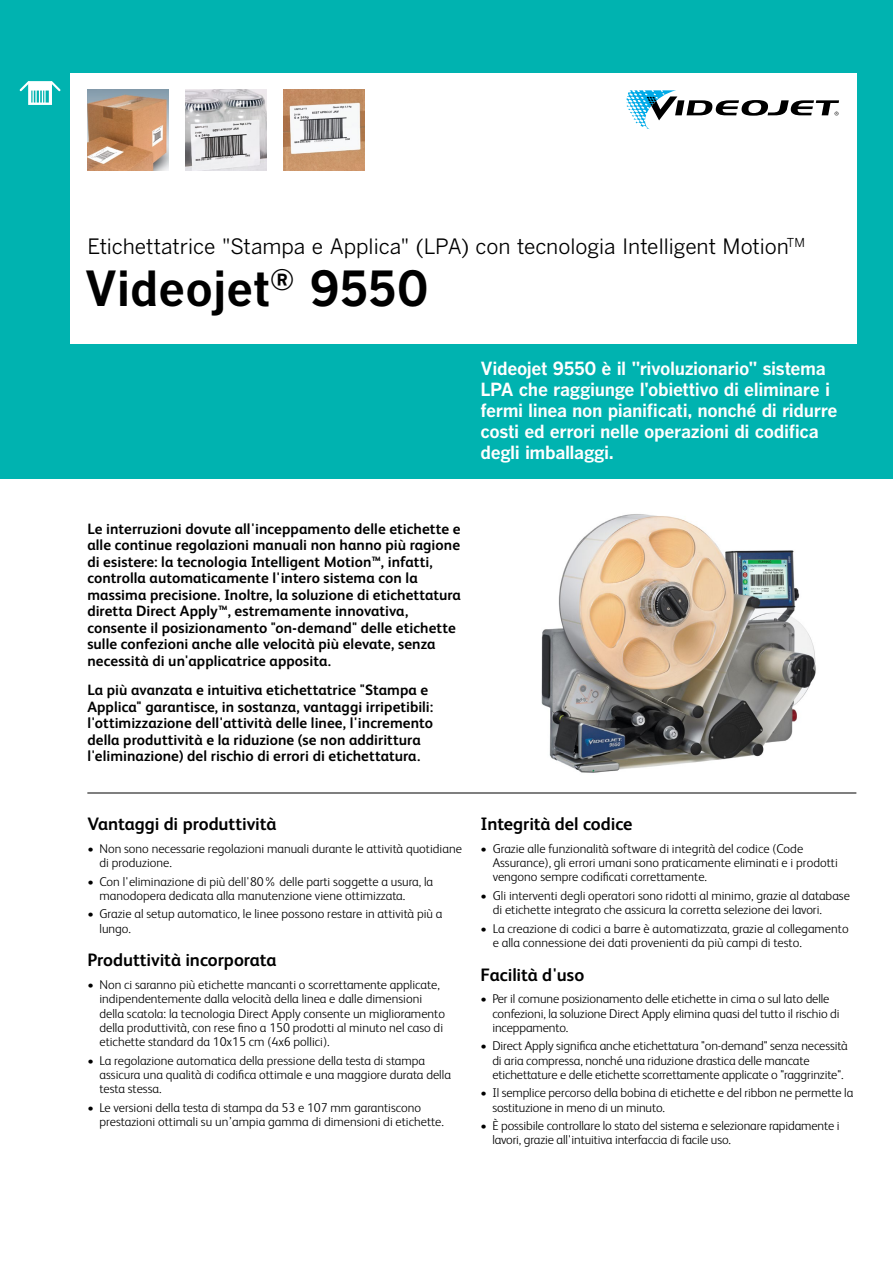
<style>
.page{position:relative;width:893px;height:1263px;background:#fff}
.page>*{position:absolute;margin:0;border:0;box-sizing:border-box;transform-origin:0 0}
.t1{font:48px "Benton Got Bol";color:#000}
.t2{font:21px "Benton Got Reg";letter-spacing:-.01em;color:#000}
.t3{font:18px/21px "Benton Got Bol";letter-spacing:-.02em;color:#fff}
.t4{font:700 18px "FS Albert";letter-spacing:-.005em;color:#000}
.t5{font:700 15px/16.5px "FS Albert";color:#000}
.t6{font:300 12.75px/14.2px "FS Albert";color:#000}
</style>
<div class="page">
<div style="left:0;top:0;width:893px;height:478px;background:#00b3b0"></div>
<div style="left:70px;top:73px;width:786px;height:270px;background:#fff"></div>
<svg style="left:626px;top:90px;width:213px;height:39px"></svg>
<hr style="left:87px;top:793px;width:769px;height:1px;background:#000">
<img style="left:186px;top:90px;width:81px;height:81px">
<img style="left:284px;top:90px;width:81px;height:81px">
<img style="left:87px;top:90px;width:81px;height:81px">
<img style="left:541px;top:514px;width:275px;height:259px">
<svg style="left:20px;top:81px;width:41px;height:24px"></svg>
<h2 class="t2" style="left:87px;top:234px;width:719px">Etichettatrice "Stampa e Applica" (LPA) con tecnologia Intelligent Motion<sup>TM</sup></h2>
<h1 class="t1" style="left:84px;top:259px;width:346px">Videojet<sup>®</sup> 9550</h1>
<h3 class="t3" style="left:480px;top:358px;width:359px">Videojet 9550 è il "rivoluzionario" sistema LPA che raggiunge l'obiettivo di eliminare i fermi linea non pianificati, nonché di ridurre costi ed errori nelle operazioni di codifica degli imballaggi.</h3>
<p class="t5" style="left:87px;top:520px;width:375px">Le interruzioni dovute all'inceppamento delle etichette e alle continue regolazioni manuali non hanno più ragione di esistere: la tecnologia Intelligent Motion™, infatti, controlla automaticamente l'intero sistema con la massima precisione. Inoltre, la soluzione di etichettatura diretta Direct Apply™, estremamente innovativa, consente il posizionamento "on-demand" delle etichette sulle confezioni anche alle velocità più elevate, senza necessità di un'applicatrice apposita.</p>
<p class="t5" style="left:87px;top:682px;width:347px">La più avanzata e intuitiva etichettatrice "Stampa e Applica" garantisce, in sostanza, vantaggi irripetibili: l'ottimizzazione dell'attività delle linee, l'incremento della produttività e la riduzione (se non addirittura l'eliminazione) del rischio di errori di etichettatura.</p>
<h3 class="t4" style="left:87px;top:813px;width:191px">Vantaggi di produttività</h3>
<p class="t6" style="left:99px;top:841px;width:364px;text-indent:-12px">• Non sono necessarie regolazioni manuali durante le attività quotidiane di produzione.</p>
<p class="t6" style="left:99px;top:874px;width:335px;text-indent:-12px">• Con l'eliminazione di più dell'80% delle parti soggette a usura, la manodopera dedicata alla manutenzione viene ottimizzata.</p>
<p class="t6" style="left:99px;top:907px;width:345px;text-indent:-12px">• Grazie al setup automatico, le linee possono restare in attività più a lungo.</p>
<h3 class="t4" style="left:87px;top:950px;width:191px">Produttività incorporata</h3>
<p class="t6" style="left:99px;top:977px;width:347px;text-indent:-12px">• Non ci saranno più etichette mancanti o scorrettamente applicate, indipendentemente dalla velocità della linea e dalle dimensioni della scatola: la tecnologia Direct Apply consente un miglioramento della produttività, con rese fino a 150 prodotti al minuto nel caso di etichette standard da 10x15 cm (4x6 pollici).</p>
<p class="t6" style="left:99px;top:1053px;width:353px;text-indent:-12px">• La regolazione automatica della pressione della testa di stampa assicura una qualità di codifica ottimale e una maggiore durata della testa stessa.</p>
<p class="t6" style="left:99px;top:1100px;width:346px;text-indent:-12px">• Le versioni della testa di stampa da 53 e 107 mm garantiscono prestazioni ottimali su un’ampia gamma di dimensioni di etichette.</p>
<h3 class="t4" style="left:481px;top:813px;width:153px">Integrità del codice</h3>
<p class="t6" style="left:493px;top:841px;width:347px;text-indent:-12px">• Grazie alle funzionalità software di integrità del codice (Code<br>Assurance), gli errori umani sono praticamente eliminati e i prodotti vengono sempre codificati correttamente.</p>
<p class="t6" style="left:493px;top:888px;width:359px;text-indent:-12px">• Gli interventi degli operatori sono ridotti al minimo, grazie al database di etichette integrato che assicura la corretta selezione dei lavori.</p>
<p class="t6" style="left:493px;top:921px;width:357px;text-indent:-12px">• La creazione di codici a barre è automatizzata, grazie al collegamento e alla connessione dei dati provenienti da più campi di testo.</p>
<h3 class="t4" style="left:481px;top:964px;width:105px">Facilità d'uso</h3>
<p class="t6" style="left:492px;top:992px;width:349px;text-indent:-12px">• Per il comune posizionamento delle etichette in cima o sul lato delle confezioni, la soluzione Direct Apply elimina quasi del tutto il rischio di inceppamento.</p>
<p class="t6" style="left:492px;top:1039px;width:357px;text-indent:-12px">• Direct Apply significa anche etichettatura "on-demand" senza necessità di aria compressa, nonché una riduzione drastica delle mancate etichettature e delle etichette scorrettamente applicate o "raggrinzite".</p>
<p class="t6" style="left:492px;top:1086px;width:362px;text-indent:-12px">• Il semplice percorso della bobina di etichette e del ribbon ne permette la sostituzione in meno di un minuto.</p>
<p class="t6" style="left:492px;top:1118px;width:349px;text-indent:-12px">• È possibile controllare lo stato del sistema e selezionare rapidamente i lavori, grazie all'intuitiva interfaccia di facile uso.</p>
</div>
